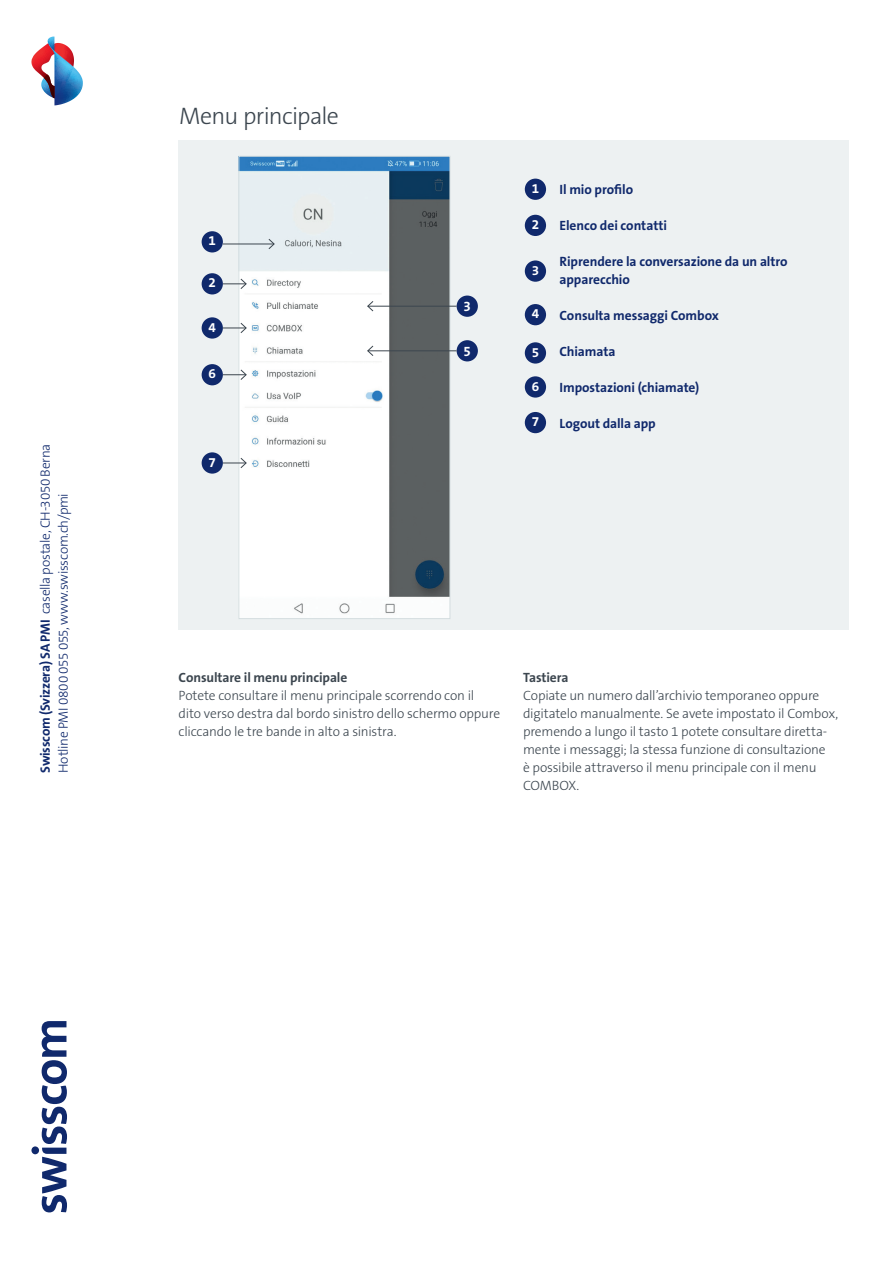
<style>
.page{position:relative;width:893px;height:1263px;background:#fff}
.page>*{position:absolute;margin:0;border:0;box-sizing:border-box;transform-origin:0 0}
.t1{font:300 24px "The Sans B W3";letter-spacing:-.03em;color:#3c464f}
.t2{font:300 13.5px/18px "The Sans B W3";letter-spacing:-.015em;color:#3c464f}
.t3{font:700 13.5px/18px "The Sans B W7";letter-spacing:-.005em;color:#10296c}
.t4{font:300 13.5px/18px "The Sans B W3";letter-spacing:-.025em;color:#10296c}
.t5{font:700 13.5px "The Sans B W7";letter-spacing:-.005em;color:#3c464f}
.t6{font:700 13.5px "The Sans B W7";color:#fff}
.s1{font-family:"The Sans B W7";font-weight:700}
</style>
<div class="page">
<div style="left:179px;top:140px;width:670px;height:489px;background:#edf1f2"></div>
<div style="left:525px;top:179px;width:21px;height:21px;background:#10296c;border-radius:50%"></div>
<div style="left:525px;top:215px;width:21px;height:21px;background:#10296c;border-radius:50%"></div>
<div style="left:525px;top:260px;width:21px;height:22px;background:#10296c;border-radius:50%"></div>
<div style="left:525px;top:304px;width:21px;height:21px;background:#10296c;border-radius:50%"></div>
<div style="left:525px;top:342px;width:21px;height:22px;background:#10296c;border-radius:50%"></div>
<div style="left:525px;top:376px;width:21px;height:22px;background:#10296c;border-radius:50%"></div>
<div style="left:525px;top:412px;width:21px;height:21px;background:#10296c;border-radius:50%"></div>
<svg style="left:31px;top:1021px;width:36px;height:191px"></svg>
<svg style="left:31px;top:37px;width:52px;height:68px"></svg>
<img style="left:240px;top:158px;width:208px;height:459px">
<div style="left:238px;top:156px;width:212px;height:463px;border:1px solid #d3dddf"></div>
<div style="left:202px;top:231px;width:21px;height:21px;background:#10296c;border-radius:50%"></div>
<div style="left:202px;top:317px;width:21px;height:22px;background:#10296c;border-radius:50%"></div>
<div style="left:202px;top:273px;width:21px;height:21px;background:#10296c;border-radius:50%"></div>
<div style="left:457px;top:296px;width:21px;height:21px;background:#10296c;border-radius:50%"></div>
<hr style="left:223px;top:244px;width:51px;height:1px;background:#3c464f">
<svg style="left:268px;top:238px;width:7px;height:12px"></svg>
<svg style="left:223px;top:278px;width:24px;height:12px"></svg>
<svg style="left:223px;top:322px;width:24px;height:12px"></svg>
<hr style="left:368px;top:306px;width:89px;height:1px;background:#3c464f">
<svg style="left:367px;top:300px;width:7px;height:12px"></svg>
<div style="left:202px;top:364px;width:21px;height:21px;background:#10296c;border-radius:50%"></div>
<svg style="left:223px;top:369px;width:24px;height:12px"></svg>
<div style="left:457px;top:340px;width:21px;height:21px;background:#10296c;border-radius:50%"></div>
<hr style="left:368px;top:350px;width:89px;height:1px;background:#3c464f">
<svg style="left:367px;top:345px;width:7px;height:12px"></svg>
<div style="left:202px;top:452px;width:21px;height:22px;background:#10296c;border-radius:50%"></div>
<svg style="left:223px;top:457px;width:24px;height:12px"></svg>
<p class="t4" style="left:36px;top:773px;width:330px;rotate:-90deg"><span class="s1">Swisscom (Svizzera) SA PMI</span> casella postale, CH-3050 Berna<br>Hotline PMI 0800 055 055, www.swisscom.ch/pmi</p>
<h1 class="t1" style="left:179px;top:101px;width:161px">Menu principale</h1>
<p class="t6" style="left:209px;top:232px;width:9px">1</p>
<p class="t6" style="left:209px;top:274px;width:9px">2</p>
<p class="t6" style="left:209px;top:318px;width:9px">4</p>
<p class="t6" style="left:209px;top:365px;width:9px">6</p>
<p class="t6" style="left:209px;top:453px;width:9px">7</p>
<p class="t6" style="left:464px;top:298px;width:9px">3</p>
<p class="t6" style="left:464px;top:342px;width:9px">5</p>
<p class="t6" style="left:532px;top:180px;width:9px">1</p>
<p class="t6" style="left:532px;top:216px;width:9px">2</p>
<p class="t6" style="left:532px;top:261px;width:9px">3</p>
<p class="t6" style="left:532px;top:305px;width:9px">4</p>
<p class="t6" style="left:532px;top:343px;width:9px">5</p>
<p class="t6" style="left:532px;top:377px;width:9px">6</p>
<p class="t6" style="left:532px;top:413px;width:9px">7</p>
<p class="t3" style="left:559px;top:180px;width:75px">Il mio profilo</p>
<p class="t3" style="left:559px;top:216px;width:109px">Elenco dei contatti</p>
<p class="t3" style="left:559px;top:252px;width:230px">Riprendere la conversazione da un altro apparecchio</p>
<p class="t3" style="left:559px;top:306px;width:161px">Consulta messaggi Combox</p>
<p class="t3" style="left:559px;top:342px;width:57px">Chiamata</p>
<p class="t3" style="left:559px;top:378px;width:141px">Impostazioni (chiamate)</p>
<p class="t3" style="left:559px;top:414px;width:98px">Logout dalla app</p>
<p class="t5" style="left:179px;top:669px;width:170px">Consultare il menu principale</p>
<p class="t2" style="left:179px;top:686px;width:323px">Potete consultare il menu principale scorrendo con il dito verso destra dal bordo sinistro dello schermo oppure cliccando le tre bande in alto a sinistra.</p>
<p class="t5" style="left:523px;top:669px;width:47px">Tastiera</p>
<p class="t2" style="left:523px;top:686px;width:317px">Copiate un numero dall’archivio temporaneo oppure digitatelo manualmente. Se avete impostato il Combox, premendo a lungo il tasto 1 potete consultare diretta&shy;mente i messaggi; la stessa funzione di consultazione<br>è possibile attraverso il menu principale con il menu COMBOX.</p>
</div>
